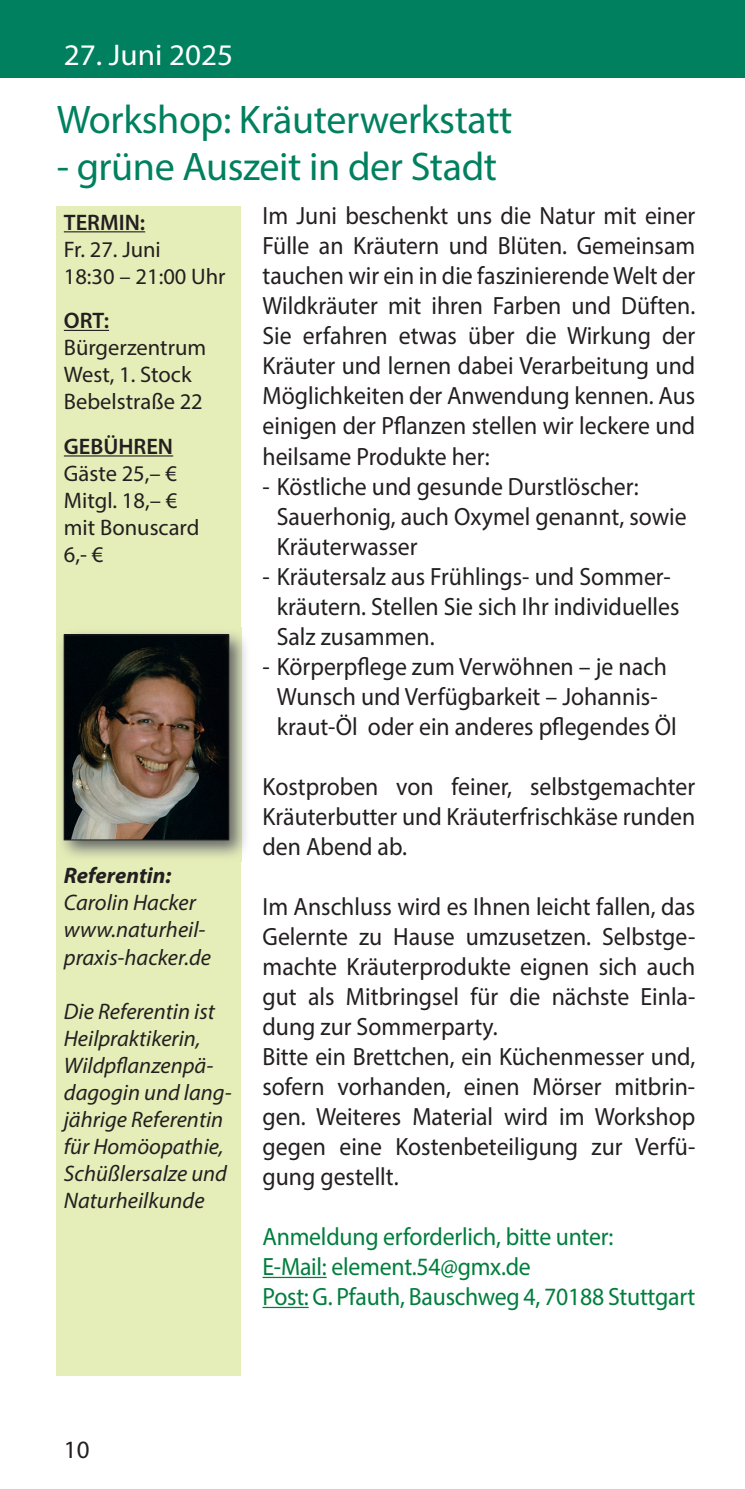
<style>
.page{position:relative;width:745px;height:1489px;background:#fff}
.page>*{position:absolute;margin:0;border:0;box-sizing:border-box;transform-origin:0 0}
.t1{font:40px "Myriad Pro";letter-spacing:-.01em;color:#00805f}
.t2{font:30px "Myriad Pro";color:#fff;scale:1.04 1}
.t3{font:25px/30px "Myriad Pro";color:#231f20;scale:.95 1}
.t4{font:25px/30px "Myriad Pro";letter-spacing:-.01em;color:#007e3d;scale:.95 1}
.t5{font:25px "Myriad Pro";color:#231f20}
.t6{font:italic 22.5px/27px "Myriad Pro";color:#231f20}
.t7{font:22.5px/27px "Myriad Pro";color:#231f20}
.t8{font:600 22.5px "Myriad Pro";color:#231f20}
.t9{font:italic 700 22.5px "Myriad Pro";color:#231f20}
</style>
<div class="page">
<hr style="left:262px;top:1276px;width:64px;height:1px;background:#007e3d">
<hr style="left:262px;top:1306px;width:46px;height:1px;background:#007e3d">
<div style="left:57px;top:206px;width:184px;height:1169px;background:#e5eeb8"></div>
<hr style="left:64px;top:231px;width:81px;height:1px;background:#231f20">
<hr style="left:64px;top:330px;width:45px;height:1px;background:#231f20">
<hr style="left:64px;top:455px;width:109px;height:1px;background:#231f20">
<img style="left:61px;top:627px;width:185px;height:234px">
<img style="left:66px;top:636px;width:161px;height:202px">
<div style="left:64px;top:634px;width:165px;height:206px;border:1px solid #231f20"></div>
<div style="left:0;top:0;width:361px;height:78px;background:#00805f"></div>
<div style="left:361px;top:0;width:383px;height:78px;background:#00805f"></div>
<p class="t2" style="left:64px;top:36px;width:164px">27. Juni 2025</p>
<h1 class="t1" style="left:57px;top:95px;width:457px">Workshop: Kräuterwerkstatt</h1>
<h1 class="t1" style="left:57px;top:142px;width:441px">- grüne Auszeit in der Stadt</h1>
<p class="t8" style="left:64px;top:208px;width:83px">TERMIN:</p>
<p class="t7" style="left:64px;top:235px;width:163px">Fr. 27. Juni<br>18:30 – 21:00 Uhr</p>
<p class="t8" style="left:64px;top:306px;width:47px">ORT:</p>
<p class="t7" style="left:64px;top:334px;width:144px">Bürgerzentrum<br>West, 1. Stock<br>Bebelstraße 22</p>
<p class="t8" style="left:64px;top:432px;width:111px">GEBÜHREN</p>
<p class="t7" style="left:64px;top:459px;width:137px">Gäste 25,– €<br>Mitgl. 18,– € mit Bonuscard<br>6,- €</p>
<p class="t9" style="left:64px;top:861px;width:109px">Referentin:</p>
<p class="t6" style="left:64px;top:889px;width:149px">Carolin Hacker www.naturheil&shy;praxis-hacker.de</p>
<p class="t6" style="left:64px;top:997px;width:169px">Die Referentin ist<br>Heilpraktikerin,<br>Wildpflanzenpä&shy;dagogin und lang&shy;jährige Referentin für Homöopathie,<br>Schüßlersalze und<br>Naturheilkunde</p>
<p class="t3" style="left:262px;top:200px;width:457px;text-align:justify">Im Juni beschenkt uns die Natur mit einer Fülle an Kräutern und Blüten. Gemeinsam tauchen wir ein in die faszinierende Welt der Wildkräuter mit ihren Farben und Düften.<br>Sie erfahren etwas über die Wirkung der Kräuter und lernen dabei Verarbeitung und Möglichkeiten der Anwendung kennen. Aus einigen der Pflanzen stellen wir leckere und heilsame Produkte her:</p>
<p class="t3" style="left:276px;top:470px;width:433px;text-indent:-14px">- Köstliche und gesunde Durstlöscher:<br>Sauerhonig, auch Oxymel genannt, sowie<br>Kräuterwasser</p>
<p class="t3" style="left:276px;top:560px;width:425px;text-indent:-14px">- Kräutersalz aus Frühlings- und Sommer&shy;kräutern. Stellen Sie sich Ihr individuelles<br>Salz zusammen.</p>
<p class="t3" style="left:262px;top:650px;width:437px;text-align:center">- Körperpflege zum Verwöhnen – je nach<br>Wunsch und Verfügbarkeit – Johannis&shy;kraut-Öl oder ein anderes pflegendes Öl</p>
<p class="t3" style="left:262px;top:770px;width:457px;text-align:justify">Kostproben von feiner, selbstgemachter Kräuterbutter und Kräuterfrischkäse runden den Abend ab.</p>
<p class="t3" style="left:262px;top:890px;width:457px">Im Anschluss wird es Ihnen leicht fallen, das Gelernte zu Hause umzusetzen. Selbstge&shy;machte Kräuterprodukte eignen sich auch gut als Mitbringsel für die nächste Einla&shy;dung zur Sommerparty.<br>Bitte ein Brettchen, ein Küchenmesser und, sofern vorhanden, einen Mörser mitbrin&shy;gen. Weiteres Material wird im Workshop gegen eine Kostenbeteiligung zur Verfü&shy;gung gestellt.</p>
<p class="t4" style="left:262px;top:1220px;width:457px">Anmeldung erforderlich, bitte unter:<br>E-Mail: element.54@gmx.de<br>Post: G. Pfauth, Bauschweg 4, 70188 Stuttgart</p>
<p class="t5" style="left:64px;top:1434px;width:27px">10</p>
</div>
